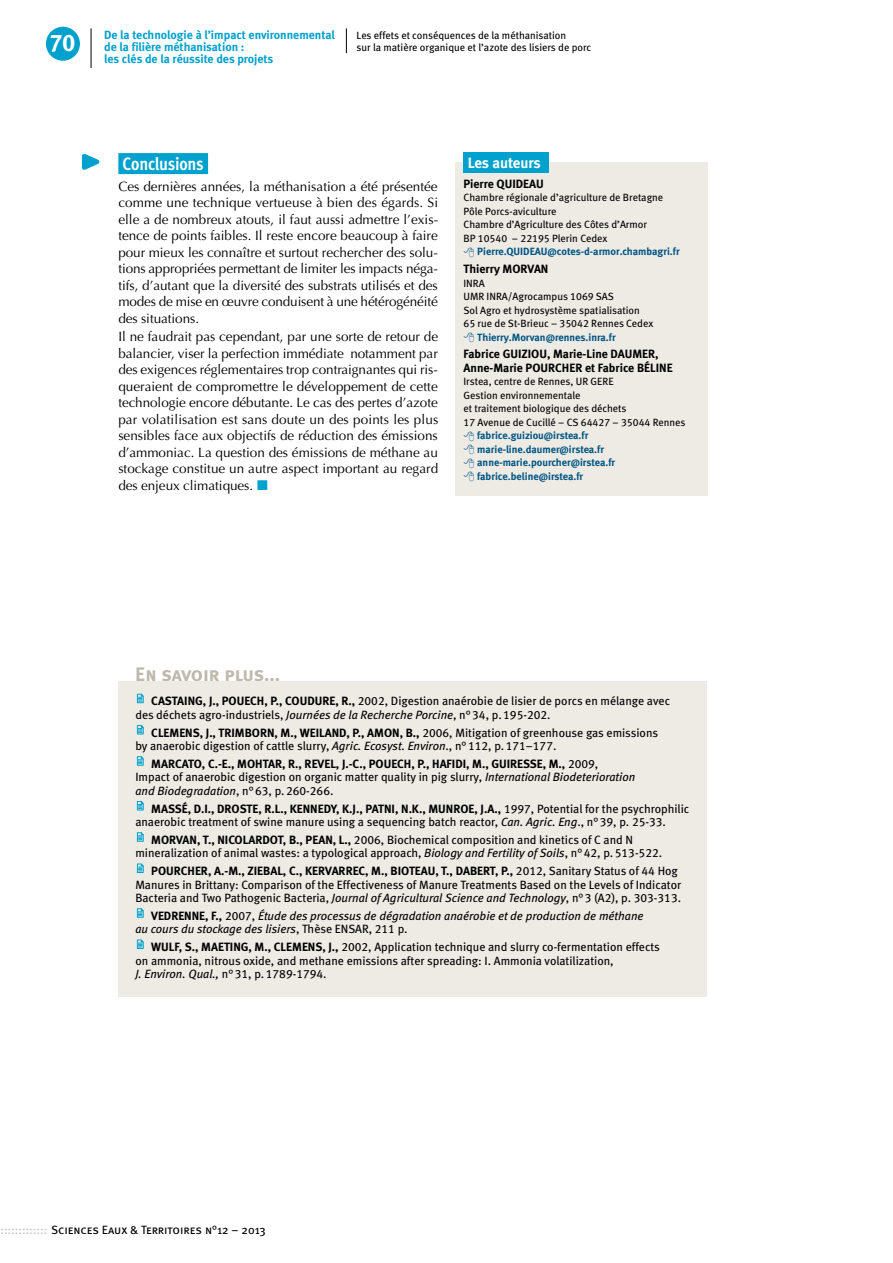
<style>
.page{position:relative;width:893px;height:1263px;background:#fff}
.page>*{position:absolute;margin:0;border:0;box-sizing:border-box;transform-origin:0 0}
.t1{font:24px "Meta Bold Caps Expert";color:#fff}
.t2{font:19.5px "Meta Bold LF Caps";letter-spacing:-.015em;color:#bfb8ad}
.t3{font:700 18px "Meta Cond OT";letter-spacing:-.015em;color:#fff}
.t4{font:15px "Meta Bold LF";letter-spacing:-.005em;color:#fff}
.t5{font:13.5px/16.5px "Optima";letter-spacing:-.005em;color:#000;text-align:justify}
.t6{font:12px/13.5px "Meta Book LF";color:#000}
.t7{font:12px/13.5px "Meta Bold LF";color:#000}
.t8{font:italic 12px/13.5px "Meta Book LF";color:#000}
.t9{font:700 12px/12px "Meta";color:#00a1cd}
.t10{font:12px "Meta Book Caps";letter-spacing:-.005em;color:#000}
.t11{font:10.5px/13.5px "Meta Book LF";color:#000}
.t12{font:10.5px/13.5px "Meta Bold LF";color:#005583}
.s1{font-family:"Meta Bold LF"}
.s2{font-style:italic}
.s3{font-family:"Meta Bold LF";font-style:normal}
.s4{font-style:normal}
.s5{color:#bfc0c1}
</style>
<div class="page">
<div style="left:118px;top:153px;width:90px;height:21px;background:#00a1cd"></div>
<div style="left:455px;top:162px;width:252px;height:333px;background:#eeebe5"></div>
<div style="left:463px;top:152px;width:85px;height:20px;background:#00a1cd"></div>
<div style="left:118px;top:681px;width:589px;height:315px;background:#eeebe5"></div>
<svg style="left:137px;top:693px;width:7px;height:10px"></svg>
<svg style="left:137px;top:725px;width:7px;height:9px"></svg>
<svg style="left:137px;top:756px;width:7px;height:10px"></svg>
<svg style="left:137px;top:801px;width:7px;height:9px"></svg>
<svg style="left:137px;top:832px;width:7px;height:10px"></svg>
<svg style="left:137px;top:863px;width:7px;height:10px"></svg>
<svg style="left:137px;top:908px;width:7px;height:10px"></svg>
<svg style="left:137px;top:939px;width:7px;height:10px"></svg>
<svg style="left:81px;top:153px;width:19px;height:17px"></svg>
<svg style="left:346px;top:28px;width:1px;height:25px"></svg>
<div style="left:46px;top:27px;width:34px;height:34px;background:#00a1cd;border-radius:50%"></div>
<hr style="left:91px;top:28px;width:1px;height:40px;background:#000">
<h1 class="t1" style="left:50px;top:28px;width:27px">70</h1>
<p class="t9" style="left:104px;top:29px;width:232px">De la technologie à l’impact environnemental de la filière méthanisation :<br>les clés de la réussite des projets</p>
<p class="t11" style="left:357px;top:30px;width:236px;line-height:12px">Les effets et conséquences de la méthanisation<br>sur la matière organique et l’azote des lisiers de porc</p>
<h3 class="t3" style="left:123px;top:152px;width:83px">Conclusions</h3>
<p class="t5" style="left:118px;top:178px;width:321px">Ces dernières années, la méthanisation a été présentée comme une technique vertueuse à bien des égards. Si elle a de nombreux atouts, il faut aussi admettre l’exis&shy;tence de points faibles. Il reste encore beaucoup à faire pour mieux les connaître et surtout rechercher des solu&shy;tions appropriées permettant de limiter les impacts néga&shy;tifs, d’autant que la diversité des substrats utilisés et des modes de mise en œuvre conduisent à une hétérogénéité des situations.</p>
<p class="t5" style="left:118px;top:329px;width:321px">Il ne faudrait pas cependant, par une sorte de retour de balancier, viser la perfection immédiate notamment par des exigences réglementaires trop contraignantes qui ris&shy;queraient de compromettre le développement de cette technologie encore débutante. Le cas des pertes d’azote par volatilisation est sans doute un des points les plus sensibles face aux objectifs de réduction des émissions d’ammoniac. La question des émissions de méthane au stockage constitue un autre aspect important au regard des enjeux climatiques.</p>
<p class="t4" style="left:468px;top:154px;width:75px">Les auteurs</p>
<p class="t7" style="left:463px;top:177px;width:82px">Pierre QUIDEAU</p>
<p class="t11" style="left:463px;top:191px;width:201px">Chambre régionale d’agriculture de Bretagne Pôle Porcs-aviculture<br>Chambre d’Agriculture des Côtes d’Armor<br>BP 10540 – 22195 Plerin Cedex</p>
<p class="t12" style="left:477px;top:245px;width:204px">Pierre.QUIDEAU@cotes-d-armor.chambagri.fr</p>
<p class="t7" style="left:463px;top:262px;width:86px">Thierry MORVAN</p>
<p class="t11" style="left:463px;top:276px;width:191px">INRA<br>UMR INRA/Agrocampus 1069 SAS<br>Sol Agro et hydrosystème spatialisation<br>65 rue de St-Brieuc – 35042 Rennes Cedex</p>
<p class="t12" style="left:477px;top:330px;width:140px">Thierry.Morvan@rennes.inra.fr</p>
<p class="t7" style="left:463px;top:347px;width:211px">Fabrice GUIZIOU, Marie-Line DAUMER,<br>Anne-Marie POURCH ER et Fabrice BÉLINE</p>
<p class="t11" style="left:463px;top:375px;width:224px">Irstea, centre de Rennes, UR GERE<br>Gestion environnementale<br>et traitement biologique des déchets<br>17 Avenue de Cucillé – CS 64427 – 35044 Rennes</p>
<p class="t12" style="left:477px;top:429px;width:139px">fabrice.guiziou@irstea.fr marie-line.daumer@irstea.fr anne-marie.pourcher@irstea.fr fabrice.beline@irstea.fr</p>
<h2 class="t2" style="left:135px;top:662px;width:146px">En savoir plus...</h2>
<p class="t6" style="left:135px;top:694px;width:536px;text-indent:200px"><span class="s1">, R.,</span> 2002, Digestion anaérobie de lisier de porcs en mélange avec des déchets agro-industriels, <span class="s2">Journées de la Recherche Porcine</span>, n°34, p.195-202.</p>
<p class="t7" style="left:151px;top:725px;width:8px">Clemens</p>
<p class="t7" style="left:200px;top:725px;width:33px">, J., Trimborn</p>
<p class="t7" style="left:275px;top:725px;width:43px">, M., Weiland</p>
<p class="t7" style="left:346px;top:725px;width:37px">, P., Amon</p>
<p class="t7" style="left:151px;top:694px;width:8px">Castaing</p>
<p class="t7" style="left:203px;top:694px;width:91px">, J., Pouech, P., Coudure</p>
<p class="t6" style="left:135px;top:725px;width:524px;text-indent:264px"><span class="s1">, B.,</span> 2006, Mitigation of greenhouse gas emissions by anaerobic digestion of cattle slurry, <span class="s2">Agric. Ecosyst. Environ</span>., n°112, p.171–177.</p>
<p class="t7" style="left:151px;top:757px;width:288px">Marcato, C.-E., Mohtar, R., Revel, J.-C., Pouech, P., Hafidi</p>
<p class="t7" style="left:466px;top:757px;width:41px">, M., Guiresse</p>
<p class="t6" style="left:135px;top:757px;width:501px;text-indent:407px"><span class="s1">, M.,</span> 2009,<br>Impact of anaerobic digestion on organic matter quality in pig slurry, <span class="s2">International Biodeterioration and Biodegradation</span>, n°63, p.260-266.</p>
<p class="t7" style="left:151px;top:801px;width:18px">Massé</p>
<p class="t7" style="left:188px;top:801px;width:45px">, D.I., Droste</p>
<p class="t7" style="left:258px;top:801px;width:47px">, R.L., Kenned</p>
<p class="t7" style="left:331px;top:801px;width:48px">y, K.J., Patni</p>
<p class="t7" style="left:395px;top:801px;width:52px">, N.K., Munroe</p>
<p class="t6" style="left:135px;top:801px;width:555px;text-indent:339px"><span class="s1">, J.A.,</span> 1997, Potential for the psychrophilic anaerobic treatment of swine manure using a sequencing batch reactor, <span class="s2">Can. Agric. Eng</span>., n°39, p. 25-33.</p>
<p class="t7" style="left:151px;top:833px;width:92px">Morvan, T., Nicolardot</p>
<p class="t6" style="left:135px;top:833px;width:528px;text-indent:148px"><span class="s1">, B., Pean, L.,</span> 2006, Biochemical composition and kinetics of C and N mineralization of animal wastes: a typological approach, <span class="s2">Biology and Fertility of Soils</span>, n°42, p.513-522.</p>
<p class="t7" style="left:151px;top:864px;width:16px">Pour</p>
<p class="t7" style="left:181px;top:864px;width:74px">cher, A.-M., Ziebal</p>
<p class="t7" style="left:283px;top:864px;width:57px">, C., Kervarre</p>
<p class="t7" style="left:358px;top:864px;width:47px">c, M., Bioteau</p>
<p class="t7" style="left:435px;top:864px;width:36px">, T., Dabert</p>
<p class="t6" style="left:135px;top:864px;width:547px;text-indent:360px"><span class="s1">, P.,</span> 2012, Sanitary Status of 44 Hog<br>Manures in Brittany: Comparison of the Effectiveness of Manure Treatments Based on the Levels of Indicator<br>Bacteria and Two Pathogenic Bacteria, <span class="s2">Journal of Agricultural Science and Technology</span>, n°3 (A2), p. 303-313.</p>
<p class="t8" style="left:135px;top:909px;width:510px;text-indent:16px"><span class="s3">VEDRENNE, F.,</span> <span class="s4">2007,</span> Étude des processus de dégradation anaérobie et de production de méthane au cours du stockage des lisiers<span class="s4">, Thèse ENSAR, 211 p.</span></p>
<p class="t7" style="left:151px;top:940px;width:67px">Wulf, S., Maeting</p>
<p class="t7" style="left:249px;top:940px;width:34px">, M., Clemens</p>
<p class="t6" style="left:135px;top:940px;width:526px;text-indent:187px"><span class="s1">, J.,</span> 2002, Application technique and slurry co-fermentation effects on ammonia, nitrous oxide, and methane emissions after spreading: I. Ammonia volatilization,<br><span class="s2">J. Environ. Qual.,</span> n°31, p.1789-1794.</p>
<p class="t10" style="left:0;top:1223px;width:267px"><span class="s5">:::::::::::::</span> Sciences Eaux &amp; Territoires n°12 – 2013</p>
</div>
